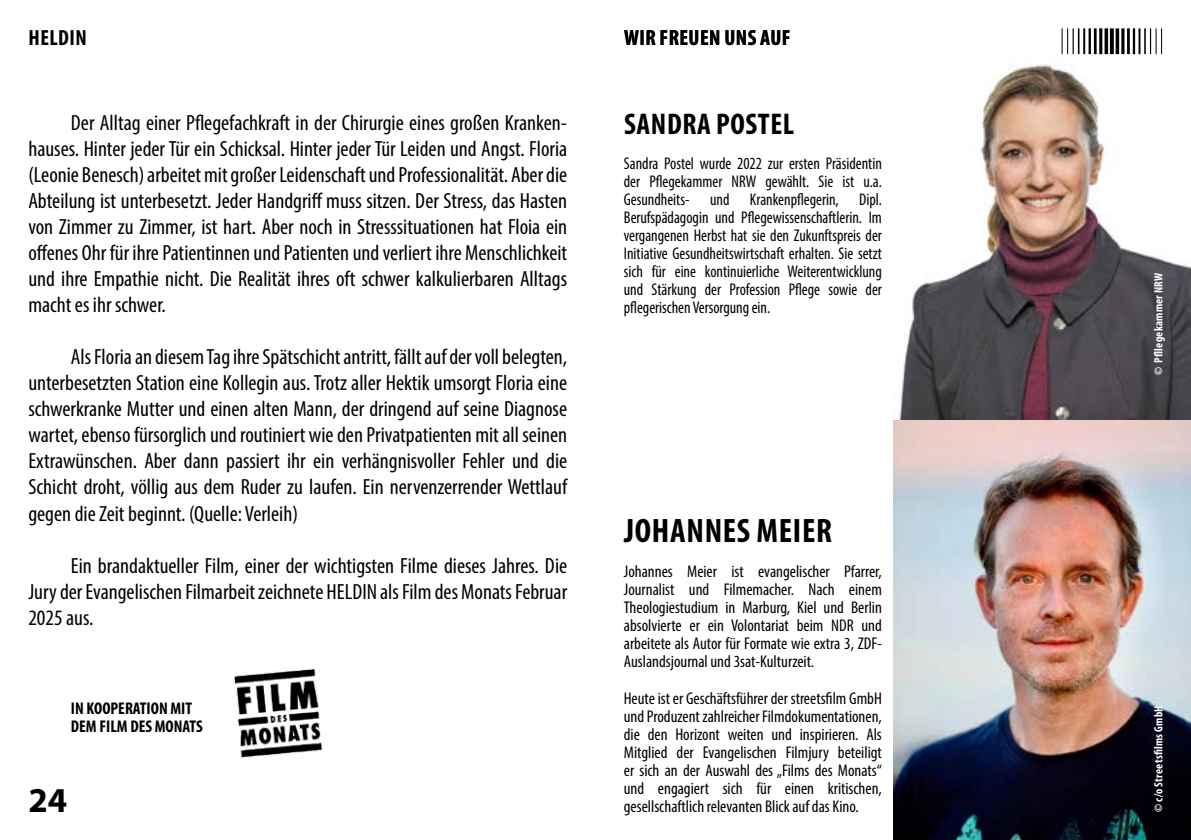
<style>
.page{position:relative;width:1191px;height:840px;background:#fff}
.page>*{position:absolute;margin:0;border:0;box-sizing:border-box;transform-origin:0 0}
.t1{font:700 35px "Myriad Pro";color:#000}
.t2{font:700 condensed 34px "Myriad Pro";letter-spacing:.02em;color:#000}
.t3{font:700 condensed 30px "Myriad Pro";letter-spacing:.02em;color:#000}
.t4{font:condensed 22px/26px "Myriad Pro";color:#000;text-align:justify}
.t5{font:700 condensed 22px "Myriad Pro";letter-spacing:.02em;color:#000}
.t6{font:condensed 17px/18px "Myriad Pro";color:#000;text-align:justify}
.t7{font:condensed 17px/18px "Myriad Pro";color:#000;text-align:justify;scale:.95 1}
.t8{font:700 condensed 17px/18px "Myriad Pro";color:#000}
.t9{font:700 condensed 12px "Myriad Pro";letter-spacing:.025em;color:#fff}
</style>
<div class="page">
<img style="left:234px;top:669px;width:88px;height:88px">
<img style="left:893px;top:420px;width:298px;height:419px">
<svg style="left:899px;top:28px;width:292px;height:392px"></svg>
<svg style="left:1109px;top:28px;width:4px;height:26px"></svg>
<svg style="left:1104px;top:28px;width:4px;height:26px"></svg>
<hr style="left:1099px;top:28px;width:3px;height:26px;background:#000">
<hr style="left:1093px;top:28px;width:3px;height:26px;background:#000">
<hr style="left:1088px;top:28px;width:3px;height:26px;background:#000">
<hr style="left:1083px;top:28px;width:2px;height:26px;background:#000">
<svg style="left:1061px;top:28px;width:18px;height:26px"></svg>
<svg style="left:1115px;top:28px;width:4px;height:26px"></svg>
<hr style="left:1121px;top:28px;width:3px;height:26px;background:#000">
<hr style="left:1127px;top:28px;width:2px;height:26px;background:#000">
<hr style="left:1132px;top:28px;width:3px;height:26px;background:#000">
<hr style="left:1138px;top:28px;width:2px;height:26px;background:#000">
<svg style="left:1144px;top:28px;width:18px;height:26px"></svg>
<p class="t5" style="left:29px;top:24px;width:60px">HELDIN</p>
<p class="t5" style="left:624px;top:24px;width:168px">WIR FREUEN UNS AUF</p>
<p class="t4" style="left:28px;top:109px;width:540px;text-indent:43px">Der Alltag einer Pflegefachkraft in der Chirurgie eines großen Kranken&shy;hauses. Hinter jeder Tür ein Schicksal. Hinter jeder Tür Leiden und Angst. Floria (Leonie Benesch) arbeitet mit großer Leidenschaft und Professionalität. Aber die Abteilung ist unterbesetzt. Jeder Handgriff muss sitzen. Der Stress, das Hasten von Zimmer zu Zimmer, ist hart. Aber noch in Stresssituationen hat Floia ein offenes Ohr für ihre Patientinnen und Patienten und verliert ihre Menschlichkeit und ihre Empathie nicht. Die Realität ihres oft schwer kalkulierbaren Alltags macht es ihr schwer.</p>
<p class="t4" style="left:28px;top:343px;width:540px;text-indent:43px">Als Floria an diesem Tag ihre Spätschicht antritt, fällt auf der voll belegten, unterbesetzten Station eine Kollegin aus. Trotz aller Hektik umsorgt Floria eine schwerkranke Mutter und einen alten Mann, der dringend auf seine Diagnose wartet, ebenso fürsorglich und routiniert wie den Privatpatienten mit all seinen Extrawünschen. Aber dann passiert ihr ein verhängnisvoller Fehler und die Schicht droht, völlig aus dem Ruder zu laufen. Ein nervenzerrender Wettlauf gegen die Zeit beginnt. (Quelle: Verleih)</p>
<p class="t4" style="left:28px;top:551px;width:540px;text-indent:43px">Ein brandaktueller Film, einer der wichtigsten Filme dieses Jahres. Die Jury der Evangelischen Filmarbeit zeichnete HELDIN als Film des Monats Februar 2025 aus.</p>
<p class="t8" style="left:71px;top:698px;width:133px">IN KOOPERATION MIT<br>DEM FILM DES MONATS</p>
<h1 class="t1" style="left:28px;top:776px;width:40px">24</h1>
<h3 class="t3" style="left:624px;top:105px;width:171px">SANDRA POSTEL</h3>
<p class="t7" style="left:624px;top:154px;width:273px">Sandra Postel wurde 2022 zur ersten Präsidentin der Pflegekammer NRW gewählt. Sie ist u.a.<br>Gesundheits- und Krankenpflegerin, Dipl.<br>Berufspädagogin und Pflegewissenschaftlerin. Im vergangenen Herbst hat sie den Zukunftspreis der Initiative Gesundheitswirtschaft erhalten. Sie setzt sich für eine kontinuierliche Weiterentwicklung und Stärkung der Profession Pflege sowie der pflegerischen Versorgung ein.</p>
<h2 class="t2" style="left:624px;top:509px;width:209px">JOHANNES MEIER</h2>
<p class="t6" style="left:624px;top:562px;width:260px">Johannes Meier ist evangelischer Pfarrer, Journalist und Filmemacher. Nach einem Theologiestudium in Marburg, Kiel und Berlin absolvierte er ein Volontariat beim NDR und arbeitete als Autor für Formate wie extra 3, ZDF-Auslandsjournal und 3sat-Kulturzeit.</p>
<p class="t6" style="left:624px;top:688px;width:260px">Heute ist er Geschäftsführer der streetsfilm GmbH und Produzent zahlreicher Filmdokumentationen, die den Horizont weiten und inspirieren. Als Mitglied der Evangelischen Filmjury beteiligt er sich an der Auswahl des „Films des Monats“ und engagiert sich für einen kritischen, gesellschaftlich relevanten Blick auf das Kino.</p>
<p class="t9" style="left:1151px;top:374px;width:103px;rotate:-90deg">© Pfllegekammer NRW</p>
<p class="t9" style="left:1151px;top:811px;width:107px;rotate:-90deg">© c/o Streetsfilms GmbH</p>
</div>
